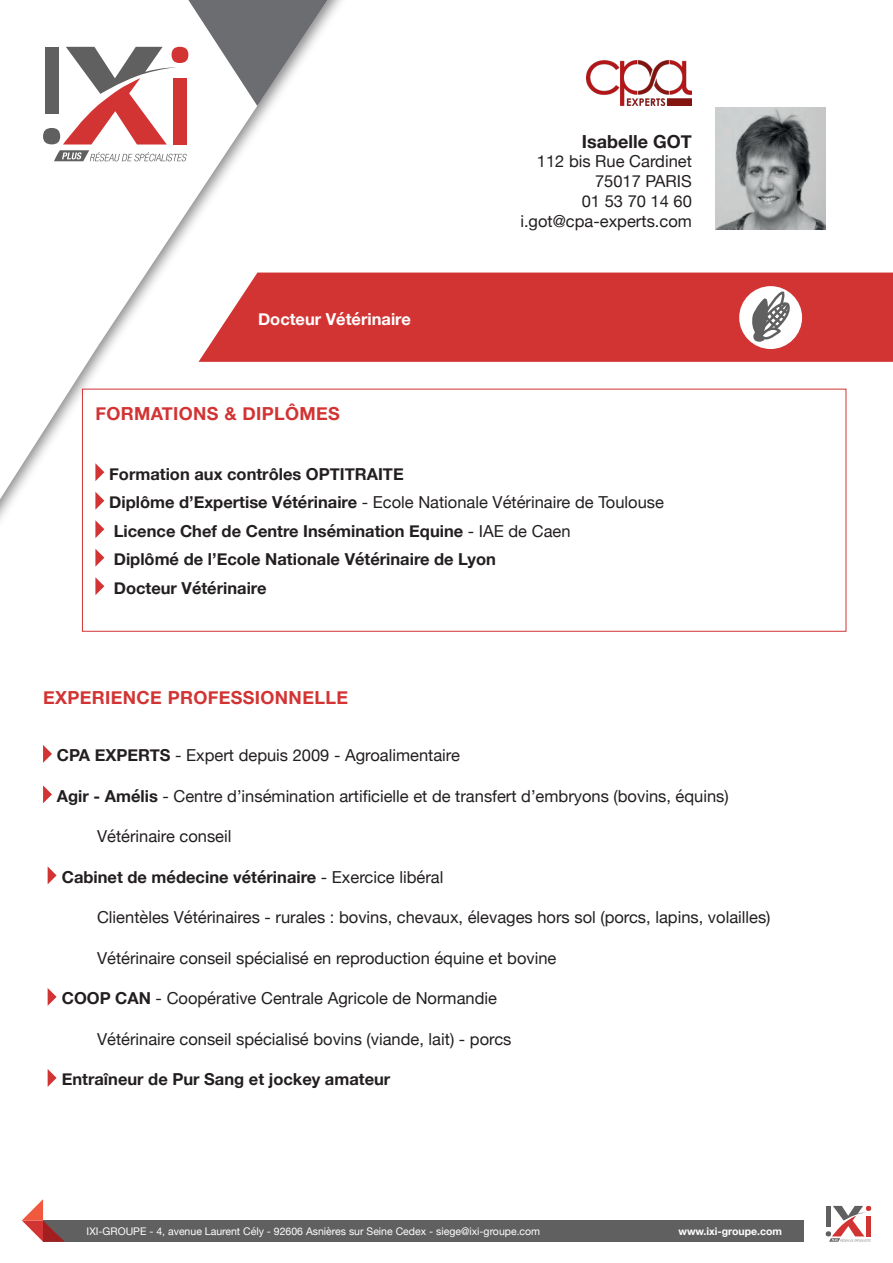
<style>
.page{position:relative;width:893px;height:1263px;background:#fff}
.page>*{position:absolute;margin:0;border:0;box-sizing:border-box;transform-origin:0 0}
.t1{font:700 18px "Helvetica Neue";letter-spacing:.02em;color:#d23433}
.t2{font:700 18px "Helvetica Neue";color:#231f20}
.t3{font:16.5px "Helvetica Neue";color:#231f20}
.t4{font:700 16.5px "Helvetica Neue";color:#231f20}
.t5{font:700 16.5px "Helvetica Neue";color:#fff}
.t6{font:10.5px "Helvetica Neue";color:#fff}
.t7{font:700 10.5px "Helvetica Neue";color:#fff}
.s1{font-weight:700}
.s2{font-weight:400}
</style>
<div class="page">
<div style="left:358px;top:273px;width:535px;height:89px;background:#d23433"></div>
<img style="left:715px;top:108px;width:111px;height:121px">
<div style="left:0;top:0;width:358px;height:543px;background:#231f20;opacity:.55"></div>
<svg style="left:0;top:0;width:342px;height:533px"></svg>
<svg style="left:188px;top:0;width:140px;height:106px"></svg>
<div style="left:43px;top:1220px;width:761px;height:22px;background:#606060"></div>
<svg style="left:22px;top:1199px;width:43px;height:43px"></svg>
<svg style="left:826px;top:1206px;width:45px;height:36px"></svg>
<div style="left:739px;top:286px;width:63px;height:63px;background:#fff;border-radius:50%"></div>
<svg style="left:751px;top:293px;width:44px;height:51px"></svg>
<svg style="left:95px;top:463px;width:9px;height:18px"></svg>
<svg style="left:95px;top:492px;width:9px;height:18px"></svg>
<svg style="left:95px;top:520px;width:9px;height:18px"></svg>
<svg style="left:95px;top:549px;width:9px;height:18px"></svg>
<svg style="left:95px;top:577px;width:9px;height:18px"></svg>
<svg style="left:43px;top:745px;width:9px;height:18px"></svg>
<svg style="left:43px;top:785px;width:9px;height:18px"></svg>
<svg style="left:48px;top:867px;width:9px;height:17px"></svg>
<svg style="left:48px;top:988px;width:9px;height:18px"></svg>
<svg style="left:48px;top:1069px;width:9px;height:18px"></svg>
<img style="left:587px;top:60px;width:105px;height:46px">
<p class="t5" style="left:258px;top:306px;width:154px">Docteur Vétérinaire</p>
<p class="t1" style="left:95px;top:399px;width:246px">FORMATIONS &amp; DIPLÔMES</p>
<p class="t2" style="left:582px;top:127px;width:111px">Isabelle GOT</p>
<p class="t3" style="left:537px;top:150px;width:156px">112 bis Rue Cardinet</p>
<p class="t3" style="left:595px;top:169px;width:98px">75017 PARIS</p>
<p class="t3" style="left:582px;top:189px;width:112px">01 53 70 14 60</p>
<p class="t3" style="left:520px;top:209px;width:173px">i.got@cpa-experts.com</p>
<p class="t4" style="left:109px;top:461px;width:296px">Formation aux contrôles OPTITRAITE</p>
<p class="t3" style="left:109px;top:490px;width:556px"><span class="s1">Diplôme d’Expertise Vétérinaire</span> - Ecole Nationale Vétérinaire de Toulouse</p>
<p class="t4" style="left:114px;top:518px;width:458px">Licence Chef de Centre Insémination Equine <span class="s2">- IAE de Caen</span></p>
<p class="t4" style="left:114px;top:546px;width:384px">Diplômé de l’Ecole Nationale Vétérinaire de Lyon</p>
<p class="t4" style="left:114px;top:575px;width:154px">Docteur Vétérinaire</p>
<p class="t1" style="left:43px;top:684px;width:307px">EXPERIENCE PROFESSIONNELLE</p>
<p class="t3" style="left:57px;top:743px;width:405px"><span class="s1">CPA EXPERTS</span> - Expert depuis 2009 - Agroalimentaire</p>
<p class="t3" style="left:57px;top:784px;width:673px"><span class="s1">Agir - Amélis</span> - Centre d’insémination artificielle et de transfert d’embryons (bovins, équins)</p>
<p class="t3" style="left:97px;top:824px;width:136px">Vétérinaire conseil</p>
<p class="t4" style="left:62px;top:864px;width:383px">Cabinet de médecine vétérinaire <span class="s2">- Exercice libéral</span></p>
<p class="t3" style="left:97px;top:905px;width:675px">Clientèles Vétérinaires - rurales : bovins, chevaux, élevages hors sol (porcs, lapins, volailles)</p>
<p class="t3" style="left:97px;top:946px;width:461px">Vétérinaire conseil spécialisé en reproduction équine et bovine</p>
<p class="t3" style="left:62px;top:986px;width:437px"><span class="s1">COOP CAN</span> - Coopérative Centrale Agricole de Normandie</p>
<p class="t3" style="left:97px;top:1027px;width:416px">Vétérinaire conseil spécialisé bovins (viande, lait) - porcs</p>
<p class="t4" style="left:62px;top:1066px;width:330px">Entraîneur de Pur Sang et jockey amateur</p>
<p class="t6" style="left:87px;top:1223px;width:455px">IXI-GROUPE - 4, avenue Laurent Cély - 92606 Asnières sur Seine Cedex - siege@ixi-groupe.com</p>
<p class="t7" style="left:678px;top:1223px;width:105px">www.ixi-groupe.com</p>
</div>
